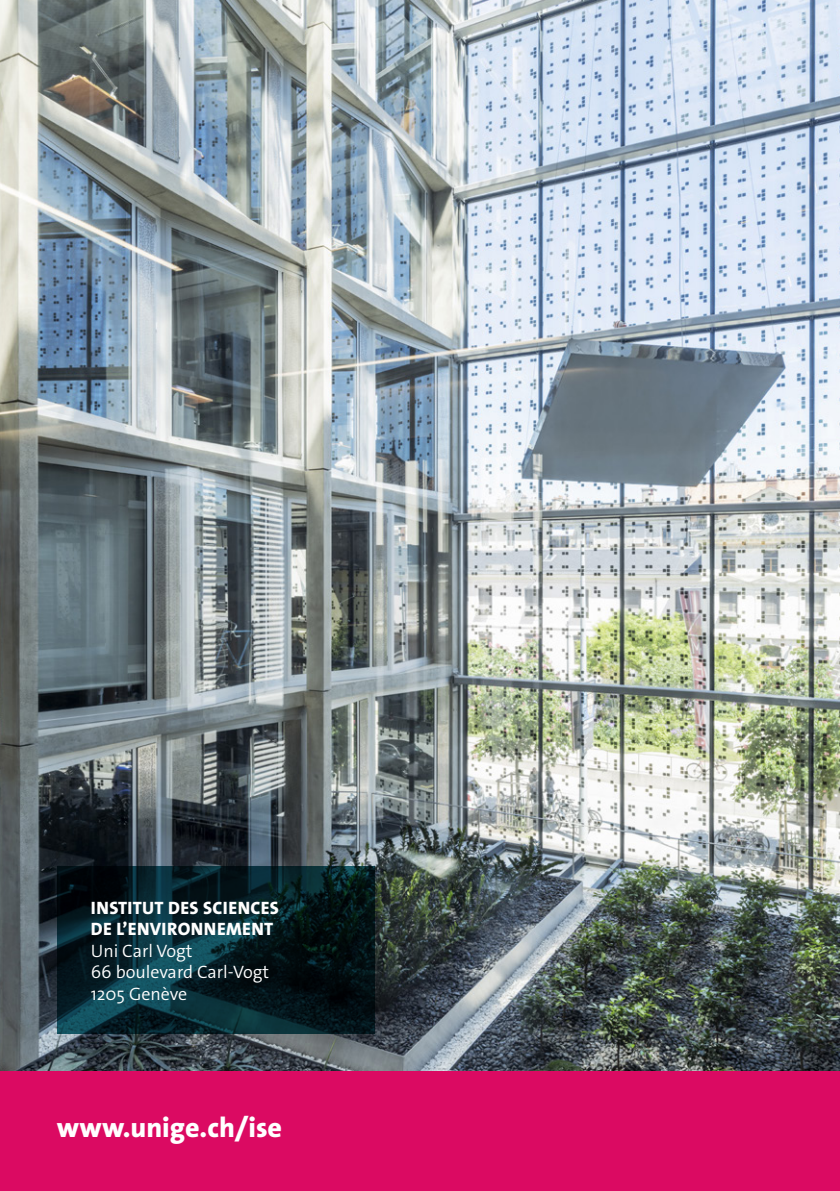
<style>
.page{position:relative;width:840px;height:1191px;background:#fff}
.page>*{position:absolute;margin:0;border:0;box-sizing:border-box;transform-origin:0 0}
.t1{font:800 28px "The Sans Os F";color:#fff}
.Txt_courant{font:300 18px "The Sans Os F";color:#fff}
.Txt_courant-2{font:800 18px/21.6px "The Sans Os F";letter-spacing:.02em;color:#fff}
</style>
<div class="page">
<img style="left:0;top:0;width:839px;height:1071px">
<div style="left:0;top:1071px;width:839px;height:120px;background:#db0a62"></div>
<svg style="left:57px;top:866px;width:317px;height:168px;background:#062128"></svg>
<p class="Txt_courant-2" style="left:91px;top:897px;width:189px">INSTITUT DES SCIENCES<br>DE L’ENVIRONNEMENT</p>
<p class="Txt_courant" style="left:91px;top:939px;width:103px">Uni Carl Vogt</p>
<p class="Txt_courant" style="left:91px;top:960px;width:180px">66 boulevard Carl-Vogt</p>
<p class="Txt_courant" style="left:91px;top:982px;width:98px">1205 Genève</p>
<p class="t1" style="left:57px;top:1109px;width:227px">www.unige.ch/ise</p>
</div>
